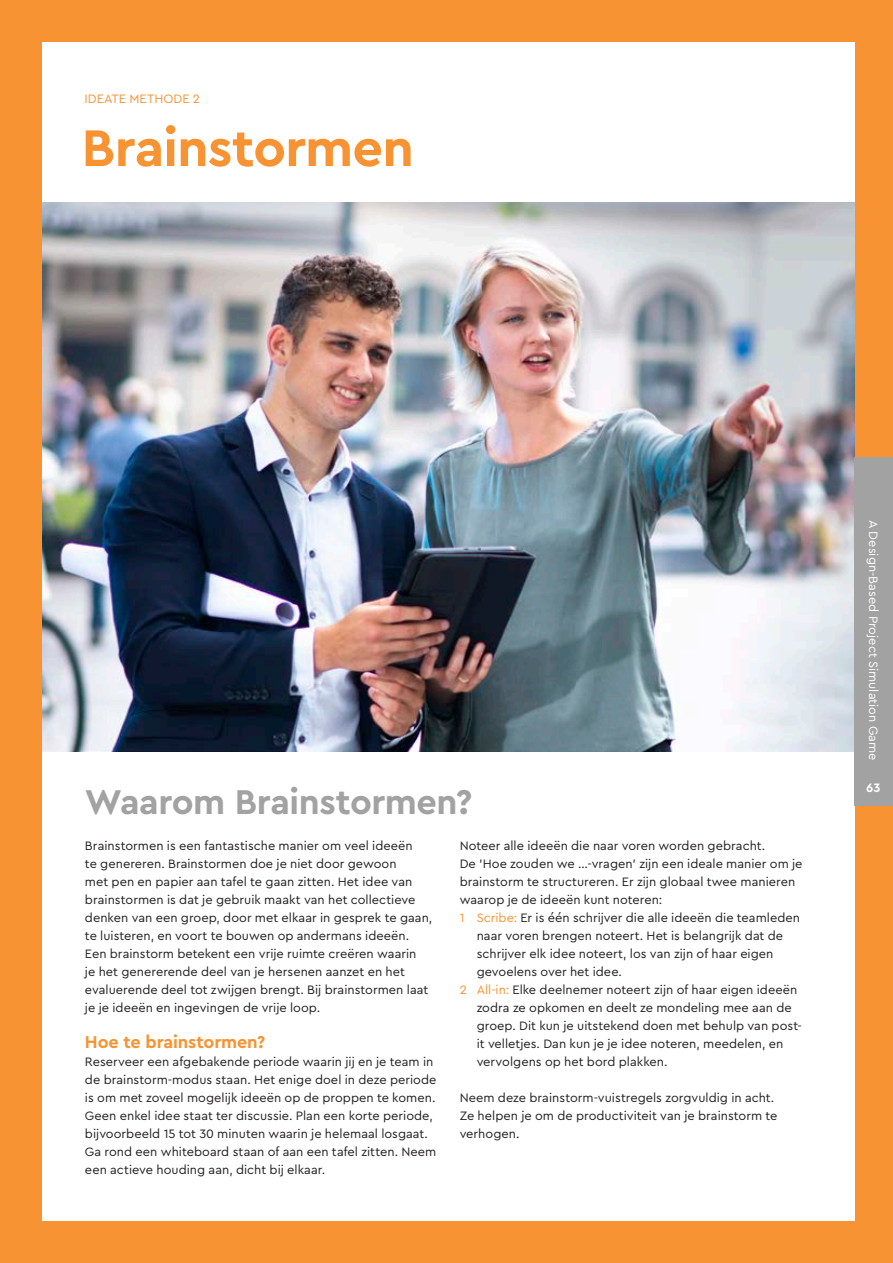
<style>
.page{position:relative;width:893px;height:1263px;background:#f79332}
.page>*{position:absolute;margin:0;border:0;box-sizing:border-box;transform-origin:0 0}
.t1{font:700 54px "Cera PRO";letter-spacing:-.015em;color:#f79332}
.t2{font:700 36px "Cera PRO";letter-spacing:-.01em;color:#a2a2a3}
.tussenkop{font:700 18px "Cera PRO";letter-spacing:-.01em;color:#f79332}
.t3{font:12.75px/18px "Cera PRO";color:#231f20}
.t4{font:12.75px "Cera PRO";color:#fff}
.t5{font:12.75px "Cera PRO";letter-spacing:.005em;color:#f79332}
.t6{font:700 12.75px "Cera PRO";color:#fff}
.s1{color:#f79332}
</style>
<div class="page">
<div style="left:43px;top:43px;width:812px;height:1178px;background:#fff"></div>
<img style="left:43px;top:202px;width:812px;height:549px">
<div style="left:855px;top:457px;width:38px;height:349px;background:#a2a2a3"></div>
<p class="t5" style="left:85px;top:90px;width:117px">IDEATE METHODE 2</p>
<p class="t1" style="left:82px;top:112px;width:334px">Brainstormen</p>
<p class="t2" style="left:85px;top:778px;width:389px">Waarom Brainstormen?</p>
<p class="t3" style="left:85px;top:836px;width:349px">Brainstormen is een fantastische manier om veel ideeën<br>te genereren. Brainstormen doe je niet door gewoon<br>met pen en papier aan tafel te gaan zitten. Het idee van brainstormen is dat je gebruik maakt van het collectieve denken van een groep, door met elkaar in gesprek te gaan, te luisteren, en voort te bouwen op andermans ideeën.<br>Een brainstorm betekent een vrije ruimte creëren waarin<br>je het genererende deel van je hersenen aanzet en het evaluerende deel tot zwijgen brengt. Bij brainstormen laat je je ideeën en ingevingen de vrije loop.</p>
<p class="tussenkop" style="left:85px;top:1030px;width:182px">Hoe te brainstormen?</p>
<p class="t3" style="left:85px;top:1052px;width:353px">Reserveer een afgebakende periode waarin jij en je team in de brainstorm-modus staan. Het enige doel in deze periode is om met zoveel mogelijk ideeën op de proppen te komen.<br>Geen enkel idee staat ter discussie. Plan een korte periode, bijvoorbeeld 15 tot 30 minuten waarin je helemaal losgaat.<br>Ga rond een whiteboard staan of aan een tafel zitten. Neem een actieve houding aan, dicht bij elkaar.</p>
<p class="t3" style="left:460px;top:836px;width:344px">Noteer alle ideeën die naar voren worden gebracht.<br>De 'Hoe zouden we …-vragen' zijn een ideale manier om je brainstorm te structureren. Er zijn globaal twee manieren waarop je de ideeën kunt noteren:</p>
<p class="t3" style="left:477px;top:908px;width:325px;text-indent:-17px"><span class="s1">1 Scribe:</span> Er is één schrijver die alle ideeën die teamleden naar voren brengen noteert. Het is belangrijk dat de schrijver elk idee noteert, los van zijn of haar eigen gevoelens over het idee.</p>
<p class="t3" style="left:477px;top:980px;width:327px;text-indent:-17px"><span class="s1">2 All-in:</span> Elke deelnemer noteert zijn of haar eigen ideeën zodra ze opkomen en deelt ze mondeling mee aan de groep. Dit kun je uitstekend doen met behulp van post&shy;it velletjes. Dan kun je je idee noteren, meedelen, en vervolgens op het bord plakken.</p>
<p class="t3" style="left:460px;top:1088px;width:319px">Neem deze brainstorm-vuistregels zorgvuldig in acht.<br>Ze helpen je om de productiviteit van je brainstorm te verhogen.</p>
<p class="t4" style="left:882px;top:520px;width:242px;rotate:90deg">A Design-Based Project Simulation Game</p>
<p class="t6" style="left:866px;top:779px;width:16px">63</p>
</div>
